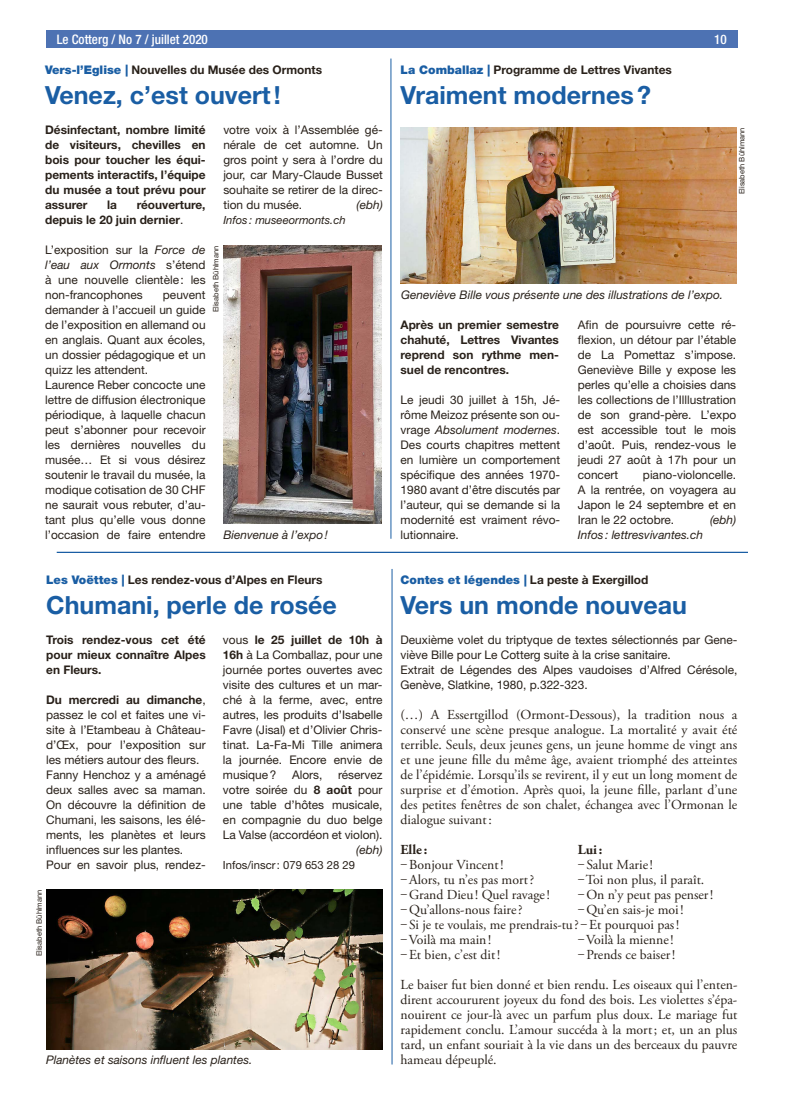
<style>
.page{position:relative;width:787px;height:1106px;background:#fff}
.page>*{position:absolute;margin:0;border:0;box-sizing:border-box;transform-origin:0 0}
.t1{font:700 25px "Helvetica Neue LT Std";color:#1a5ea4}
.t2{font:13.75px/15px "Adobe Garamond Pro";color:#29211a;text-align:justify}
.t3{font:700 13.75px "Adobe Garamond Pro";color:#29211a}
.t4{font:500 condensed 13.12px "Helvetica Neue LT Std";color:#fff}
.t5{font:11.88px/15px "Helvetica Neue LT Std";color:#29211a;text-align:justify}
.t6{font:700 11.88px/15px "Helvetica Neue LT Std";color:#29211a;text-align:justify}
.t7{font:italic 11.88px "Helvetica Neue LT Std";color:#29211a}
.t8{font:11.25px "Helvetica Neue LT Std";color:#29211a}
.t9{font:italic 11.25px "Helvetica Neue LT Std";color:#29211a}
.t10{font:7.5px "Helvetica Neue LT Std";color:#29211a}
.s1{font-weight:900;color:#1a5ea4}
.s2{font-weight:400}
.s3{font-style:italic}
.s4{font-weight:700}
</style>
<div class="page">
<div style="left:46px;top:30px;width:691px;height:18px;background:#4d72b3"></div>
<hr style="left:57px;top:552px;width:691px;height:1px;background:#1a5ea4">
<img style="left:46px;top:889px;width:337px;height:160px">
<hr style="left:392px;top:569px;width:1px;height:495px;background:#1a5ea4">
<img style="left:400px;top:128px;width:336px;height:156px">
<img style="left:223px;top:246px;width:159px;height:278px">
<hr style="left:390px;top:59px;width:1px;height:480px;background:#1a5ea4">
<p class="t4" style="left:57px;top:31px;width:153px">Le Cotterg / No 7 / juillet 2020</p>
<p class="t4" style="left:714px;top:31px;width:14px">10</p>
<p class="t6" style="left:45px;top:62px;width:278px"><span class="s1">Vers-l’Eglise |</span> Nouvelles du Musée des Ormonts</p>
<h1 class="t1" style="left:45px;top:79px;width:237px">Venez, c’est ouvert!</h1>
<p class="t6" style="left:45px;top:122px;width:162px">Désinfectant, nombre limité de visiteurs, chevilles en bois pour toucher les équi&shy;pements interactifs, l’équipe du musée a tout prévu pour assurer</p>
<p class="t6" style="left:45px;top:197px;width:162px;text-indent:92px">réouverture, depuis le 20 juin dernier<span class="s2">.</span></p>
<p class="t6" style="left:107px;top:197px;width:11px">la</p>
<p class="t5" style="left:223px;top:122px;width:161px">votre voix à l’Assemblée gé&shy;nérale de cet automne. Un gros point y sera à l’ordre du jour, car Mary-Claude Busset souhaite se retirer de la direc&shy;tion du musée.</p>
<p class="t7" style="left:356px;top:197px;width:28px">(ebh)</p>
<p class="t9" style="left:223px;top:213px;width:124px">Infos : museeormonts.ch</p>
<p class="t5" style="left:45px;top:242px;width:162px">L’exposition sur la <span class="s3">Force de l’eau aux Ormonts</span> s’étend à une nouvelle clientèle: les non-francophones</p>
<p class="t10" style="left:211px;top:312px;width:68px;rotate:-90deg">Elisabeth Bühlmann</p>
<p class="t5" style="left:45px;top:287px;width:162px;text-align:left;text-indent:118px">peuvent demander à l’accueil un guide de l’exposition en allemand ou en anglais. Quant aux écoles, un dossier pédagogique et un quizz les attendent.<br>Laurence Reber concocte une lettre de diffusion électronique périodique, à laquelle chacun peut s’abonner pour recevoir les dernières nouvelles du musée… Et si vous désirez soutenir le travail du musée, la modique cotisation de 30 CHF ne saurait vous rebuter, d’au&shy;tant plus qu’elle vous donne l’occasion de faire entendre</p>
<p class="t7" style="left:223px;top:527px;width:106px">Bienvenue à l’expo!</p>
<p class="t6" style="left:46px;top:572px;width:278px"><span class="s1">Les Voëttes |</span> Les rendez-vous d’Alpes en Fleurs</p>
<h1 class="t1" style="left:46px;top:589px;width:292px">Chumani, perle de rosée</h1>
<p class="t6" style="left:46px;top:632px;width:161px">Trois rendez-vous cet été pour mieux connaître Alpes en Fleurs.</p>
<p class="t5" style="left:46px;top:692px;width:161px;text-align:left"><span class="s4">Du mercredi au dimanche</span>, passez le col et faites une vi&shy;site à l’Etambeau à Château&shy;d’Œx, pour l’exposition sur les métiers autour des fleurs.<br>Fanny Henchoz y a aménagé deux salles avec sa maman.<br>On découvre la définition de<br>Chumani, les saisons, les élé&shy;ments, les planètes et leurs influences sur les plantes.<br>Pour en savoir plus, rendez-</p>
<p class="t10" style="left:35px;top:956px;width:68px;rotate:-90deg">Elisabeth Bühlmann</p>
<p class="t5" style="left:223px;top:632px;width:161px">vous <span class="s4">le 25 juillet de 10h à 16h</span> à La Comballaz, pour une journée portes ouvertes avec visite des cultures et un mar&shy;ché à la ferme, avec, entre autres, les produits d’Isabelle Favre (Jisal) et d’Olivier Chris&shy;tinat. La-Fa-Mi Tille animera la journée. Encore envie de musique?</p>
<p class="t5" style="left:223px;top:767px;width:161px;text-indent:115px">réservez votre soirée du <span class="s4">8 août</span> pour une table d’hôtes musicale, en compagnie du duo belge La Valse (accordéon et violon).</p>
<p class="t7" style="left:356px;top:842px;width:28px">(ebh)</p>
<p class="t8" style="left:223px;top:858px;width:134px">Infos/inscr: 079 653 28 29</p>
<p class="t5" style="left:292px;top:767px;width:32px">Alors,</p>
<p class="t7" style="left:46px;top:1052px;width:208px">Planètes et saisons influent les plantes.</p>
<p class="t6" style="left:400px;top:62px;width:273px"><span class="s1">La Comballaz |</span> Programme de Lettres Vivantes</p>
<h1 class="t1" style="left:400px;top:79px;width:252px">Vraiment modernes?</h1>
<p class="t10" style="left:737px;top:194px;width:68px;rotate:-90deg">Elisabeth Bühlmann</p>
<p class="t7" style="left:401px;top:287px;width:324px">Geneviève Bille vous présente une des illustrations de l’expo.</p>
<p class="t6" style="left:400px;top:317px;width:160px">Après un premier semestre chahuté, Lettres Vivantes reprend son rythme men&shy;suel de rencontres.</p>
<p class="t5" style="left:400px;top:392px;width:161px">Le jeudi 30 juillet à 15h, Jé&shy;rôme Meizoz présente son ou&shy;vrage <span class="s3">Absolument modernes</span>.<br>Des courts chapitres mettent en lumière un comportement spécifique des années 1970- 1980 avant d’être discutés par l’auteur, qui se demande si la modernité est vraiment révo&shy;lutionnaire.</p>
<p class="t5" style="left:578px;top:317px;width:160px">Afin de poursuivre cette ré&shy;flexion, un détour par l’étable de La Pomettaz s’impose.<br>Geneviève Bille y expose les perles qu’elle a choisies dans les collections de l’Illlustration de son grand-père. L’expo est accessible tout le mois d’août. Puis, rendez-vous le jeudi 27 août à 17h pour un concert</p>
<p class="t5" style="left:578px;top:467px;width:160px;text-indent:65px">piano-violoncelle.<br>A la rentrée, on voyagera au Japon le 24 septembre et en Iran le 22 octobre.</p>
<p class="t7" style="left:710px;top:512px;width:28px">(ebh)</p>
<p class="t7" style="left:578px;top:527px;width:127px">Infos : lettresvivantes.ch</p>
<p class="t6" style="left:400px;top:572px;width:249px"><span class="s1">Contes et légendes |</span> La peste à Exergillod</p>
<h1 class="t1" style="left:400px;top:589px;width:288px">Vers un monde nouveau</h1>
<p class="t5" style="left:400px;top:632px;width:338px;text-align:left">Deuxième volet du triptyque de textes sélectionnés par Gene&shy;viève Bille pour Le Cotterg suite à la crise sanitaire.<br>Extrait de Légendes des Alpes vaudoises d’Alfred Cérésole, Genève, Slatkine, 1980, p.322-323.</p>
<p class="t2" style="left:400px;top:707px;width:338px">(…) A Essertgillod (Ormont-Dessous), la tradition nous a conservé une scène presque analogue. La mortalité y avait été terrible. Seuls, deux jeunes gens, un jeune homme de vingt ans et une jeune fille du même âge, avaient triomphé des atteintes de l’épidémie. Lorsqu’ils se revirent, il y eut un long moment de surprise et d’émotion. Après quoi, la jeune fille, parlant d’une des petites fenêtres de son chalet, échangea avec l’Ormonan le dialogue suivant:</p>
<p class="t3" style="left:400px;top:841px;width:28px">Elle :</p>
<p class="t3" style="left:578px;top:841px;width:26px">Lui:</p>
<p class="t2" style="left:400px;top:857px;width:104px">‒Bonjour Vincent!</p>
<p class="t2" style="left:578px;top:857px;width:77px">‒ Salut Marie!</p>
<p class="t2" style="left:400px;top:872px;width:135px">‒Alors, tu n’es pas mort?</p>
<p class="t2" style="left:578px;top:872px;width:128px">‒Toi non plus, il paraît.</p>
<p class="t2" style="left:400px;top:887px;width:151px">‒Grand Dieu! Quel ravage!</p>
<p class="t2" style="left:578px;top:887px;width:137px">‒On n’y peut pas penser!</p>
<p class="t2" style="left:400px;top:902px;width:124px">‒Qu’allons-nous faire?</p>
<p class="t2" style="left:400px;top:902px;width:284px;text-align:left;text-indent:177px">‒Qu’en sais-je moi! ‒Si je te voulais, me prendrais-tu? ‒Et pourquoi pas! ‒Voilà ma main!</p>
<p class="t2" style="left:578px;top:932px;width:97px">‒Voilà la mienne!</p>
<p class="t2" style="left:400px;top:940px;width:338px;line-height:30px;text-indent:177px">‒Prends ce baiser!<br>Le baiser fut bien donné et bien rendu. Les oiseaux qui l’enten-</p>
<p class="t2" style="left:400px;top:992px;width:338px">dirent accoururent joyeux du fond des bois. Les violettes s’épa&shy;nouirent ce jour-là avec un parfum plus doux. Le mariage fut rapidement conclu. L’amour succéda à la mort; et, un an plus tard, un enfant souriait à la vie dans un des berceaux du pauvre hameau dépeuplé.</p>
<p class="t2" style="left:400px;top:947px;width:101px">‒Et bien, c’est dit!</p>
</div>
